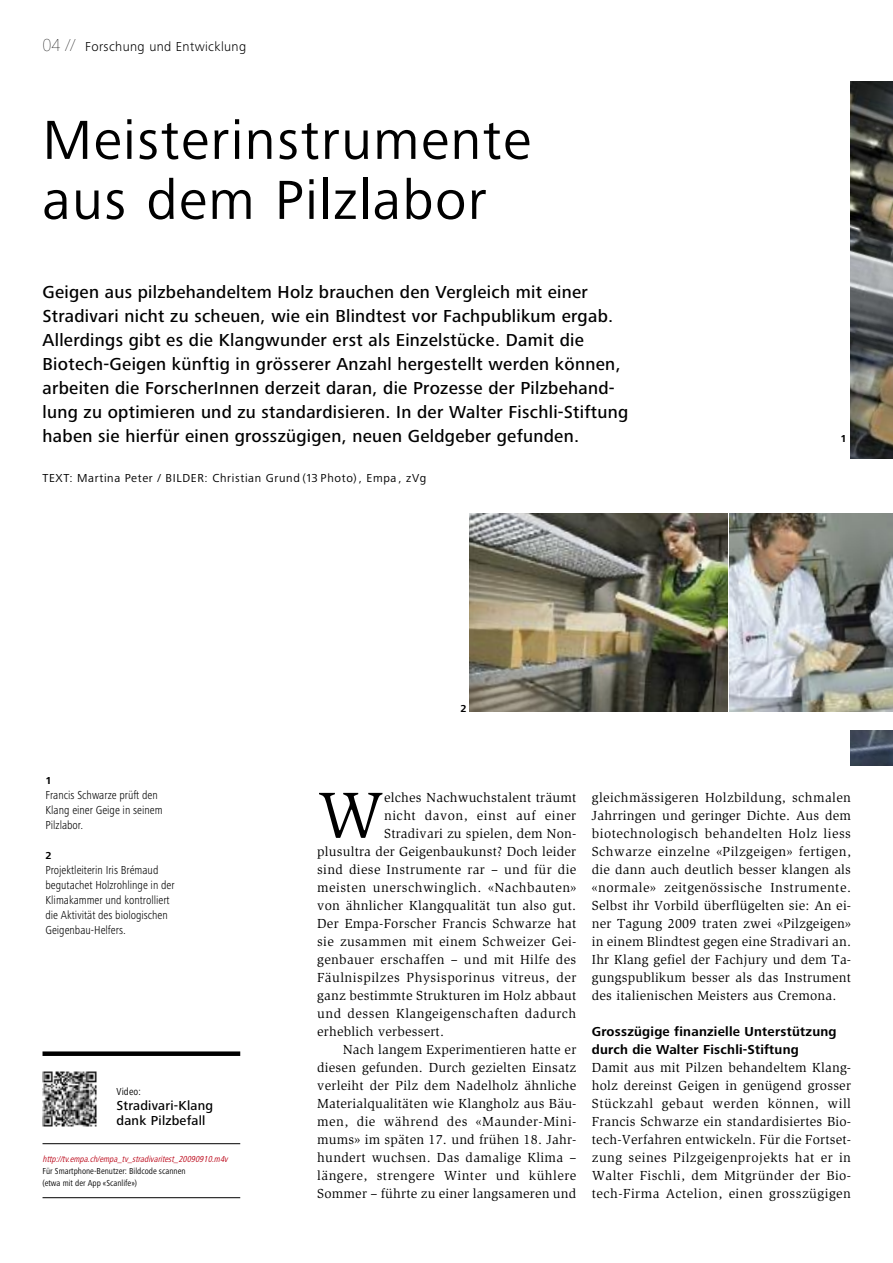
<style>
.page{position:relative;width:893px;height:1263px;background:#fff}
.page>*{position:absolute;margin:0;border:0;box-sizing:border-box;transform-origin:0 0}
.t1{font:67.2px "Slimbach Std";color:#000}
.t2{font:57px/60px "Frutiger Next Pro";letter-spacing:.025em;color:#000}
.t3{font:500 18px/24px "Frutiger Next Pro";letter-spacing:.015em;color:#000}
.t4{font:13.5px/18px "Slimbach Std";letter-spacing:.02em;color:#000;text-align:justify}
.t5{font:700 13.5px/18px "Frutiger Next Pro";letter-spacing:.02em;color:#000}
.t6{font:500 13.5px/15px "Frutiger Next Pro";letter-spacing:.015em;color:#000}
.t7{font:300 13.5px "Frutiger Next Pro";letter-spacing:.025em;color:#000}
.t8{font:300 condensed 12px/15px "Frutiger Next Pro";color:#000}
.t9{font:12px "Frutiger Next Pro";letter-spacing:.055em;color:#000}
.t10{font:condensed 10.5px "Frutiger Next Pro";letter-spacing:.015em;color:#000}
.t11{font:700 10.5px "Frutiger Next Pro";color:#000}
.t12{font:condensed 9px/12px "Frutiger Next Pro";color:#000}
.t13{font:italic condensed 9px "Frutiger Next Pro";color:#ba0014}
.s1{font-weight:900;font-size:18px}
</style>
<div class="page">
<img style="left:850px;top:82px;width:43px;height:684px">
<div style="left:821px;top:459px;width:72px;height:270px;background:#fff"></div>
<img style="left:469px;top:513px;width:424px;height:198px">
<img style="left:43px;top:1071px;width:54px;height:56px">
<hr style="left:43px;top:1143px;width:197px;height:1px;background:#000">
<hr style="left:43px;top:1197px;width:197px;height:1px;background:#000">
<div style="left:43px;top:1051px;width:197px;height:5px;background:#000"></div>
<p class="t7" style="left:43px;top:42px;width:205px"><span class="s1">04 //</span> Forschung und Entwicklung</p>
<h2 class="t2" style="left:43px;top:116px;width:490px">Meisterinstrumente aus dem Pilzlabor</h2>
<p class="t3" style="left:43px;top:282px;width:587px">Geigen aus pilzbehandeltem Holz brauchen den Vergleich mit einer Stradivari nicht zu scheuen, wie ein Blindtest vor Fachpublikum ergab.<br>Allerdings gibt es die Klangwunder erst als Einzelstücke. Damit die Biotech-Geigen künftig in grösserer Anzahl hergestellt werden können, arbeiten die ForscherInnen derzeit daran, die Prozesse der Pilzbehand&shy;lung zu optimieren und zu standardisieren. In der Walter Fischli-Stiftung haben sie hierfür einen grosszügigen, neuen Geldgeber gefunden.</p>
<p class="t9" style="left:43px;top:474px;width:385px">TEXT: Martina Peter / BILDER: Christian Grund (13 Photo), Empa, zVg</p>
<p class="t11" style="left:460px;top:705px;width:8px">2</p>
<p class="t11" style="left:840px;top:435px;width:8px">1</p>
<p class="t11" style="left:46px;top:777px;width:8px">1</p>
<p class="t8" style="left:46px;top:789px;width:119px">Francis Schwarze prüft den<br>Klang einer Geige in seinem<br>Pilzlabor.</p>
<p class="t11" style="left:46px;top:852px;width:8px">2</p>
<p class="t8" style="left:46px;top:864px;width:131px">Projektleiterin Iris Brémaud begutachet Holzrohlinge in der<br>Klimakammer und kontrolliert die Aktivität des biologischen<br>Geigenbau-Helfers.</p>
<p class="t10" style="left:116px;top:1088px;width:26px">Video:</p>
<p class="t6" style="left:116px;top:1099px;width:98px">Stradivari-Klang dank Pilzbefall</p>
<p class="t13" style="left:43px;top:1155px;width:188px">http://tv.empa.ch/empa_tv_stradivaritest_20090910.m4v</p>
<p class="t12" style="left:43px;top:1165px;width:145px">Für Smartphone-Benutzer: Bildcode scannen (etwa mit der App «Scanlife»)</p>
<h1 class="t1" style="left:317px;top:789px;width:67px">W</h1>
<p class="t4" style="left:384px;top:789px;width:194px">elches Nachwuchstalent träumt</p>
<p class="t4" style="left:384px;top:807px;width:194px">nicht davon, einst auf einer</p>
<p class="t4" style="left:384px;top:825px;width:194px">Stradivari zu spielen, dem Non-</p>
<p class="t4" style="left:317px;top:843px;width:261px">plusultra der Geigenbaukunst? Doch leider</p>
<p class="t4" style="left:317px;top:861px;width:261px">sind diese Instrumente rar – und für die</p>
<p class="t4" style="left:317px;top:879px;width:261px">meisten unerschwinglich. «Nachbauten»</p>
<p class="t4" style="left:317px;top:897px;width:261px">von ähnlicher Klangqualität tun also gut.</p>
<p class="t4" style="left:317px;top:915px;width:261px">Der Empa-Forscher Francis Schwarze hat</p>
<p class="t4" style="left:317px;top:933px;width:261px">sie zusammen mit einem Schweizer Gei-</p>
<p class="t4" style="left:317px;top:951px;width:261px">genbauer erschaffen – und mit Hilfe des</p>
<p class="t4" style="left:317px;top:969px;width:261px">Fäulnispilzes Physisporinus vitreus, der</p>
<p class="t4" style="left:317px;top:987px;width:261px">ganz bestimmte Strukturen im Holz abbaut</p>
<p class="t4" style="left:317px;top:1005px;width:261px">und dessen Klangeigenschaften dadurch</p>
<p class="t4" style="left:317px;top:1023px;width:128px">erheblich verbessert.</p>
<p class="t4" style="left:343px;top:1041px;width:235px">Nach langem Experimentieren hatte er</p>
<p class="t4" style="left:317px;top:1059px;width:261px">diesen gefunden. Durch gezielten Einsatz</p>
<p class="t4" style="left:317px;top:1077px;width:261px">verleiht der Pilz dem Nadelholz ähnliche</p>
<p class="t4" style="left:317px;top:1095px;width:261px">Materialqualitäten wie Klangholz aus Bäu-</p>
<p class="t4" style="left:317px;top:1113px;width:261px">men, die während des «Maunder-Mini-</p>
<p class="t4" style="left:317px;top:1131px;width:261px">mums» im späten 17. und frühen 18. Jahr-</p>
<p class="t4" style="left:317px;top:1149px;width:261px">hundert wuchsen. Das damalige Klima –</p>
<p class="t4" style="left:317px;top:1167px;width:261px">längere, strengere Winter und kühlere</p>
<p class="t4" style="left:317px;top:1185px;width:261px">Sommer – führte zu einer langsameren und</p>
<p class="t4" style="left:592px;top:789px;width:261px">gleichmässigeren Holzbildung, schmalen Jahrringen und geringer Dichte. Aus dem biotechnologisch behandelten Holz liess Schwarze einzelne «Pilzgeigen» fertigen, die dann auch deutlich besser klangen als «normale» zeitgenössische Instrumente.<br>Selbst ihr Vorbild überflügelten sie: An ei&shy;ner Tagung 2009 traten zwei «Pilzgeigen» in einem Blindtest gegen eine Stradivari an.<br>Ihr Klang gefiel der Fachjury und dem Ta&shy;gungspublikum besser als das Instrument des italienischen Meisters aus Cremona.</p>
<p class="t5" style="left:592px;top:1024px;width:246px">Grosszügige finanzielle Unterstützung durch die Walter Fischli-Stiftung</p>
<p class="t4" style="left:592px;top:1059px;width:261px">Damit aus mit Pilzen behandeltem Klang&shy;holz dereinst Geigen in genügend grosser Stückzahl gebaut werden können, will Francis Schwarze ein standardisiertes Bio&shy;tech-Verfahren entwickeln. Für die Fortset&shy;zung seines Pilzgeigenprojekts hat er in Walter Fischli, dem Mitgründer der Bio&shy;tech-Firma Actelion, einen grosszügigen</p>
</div>
